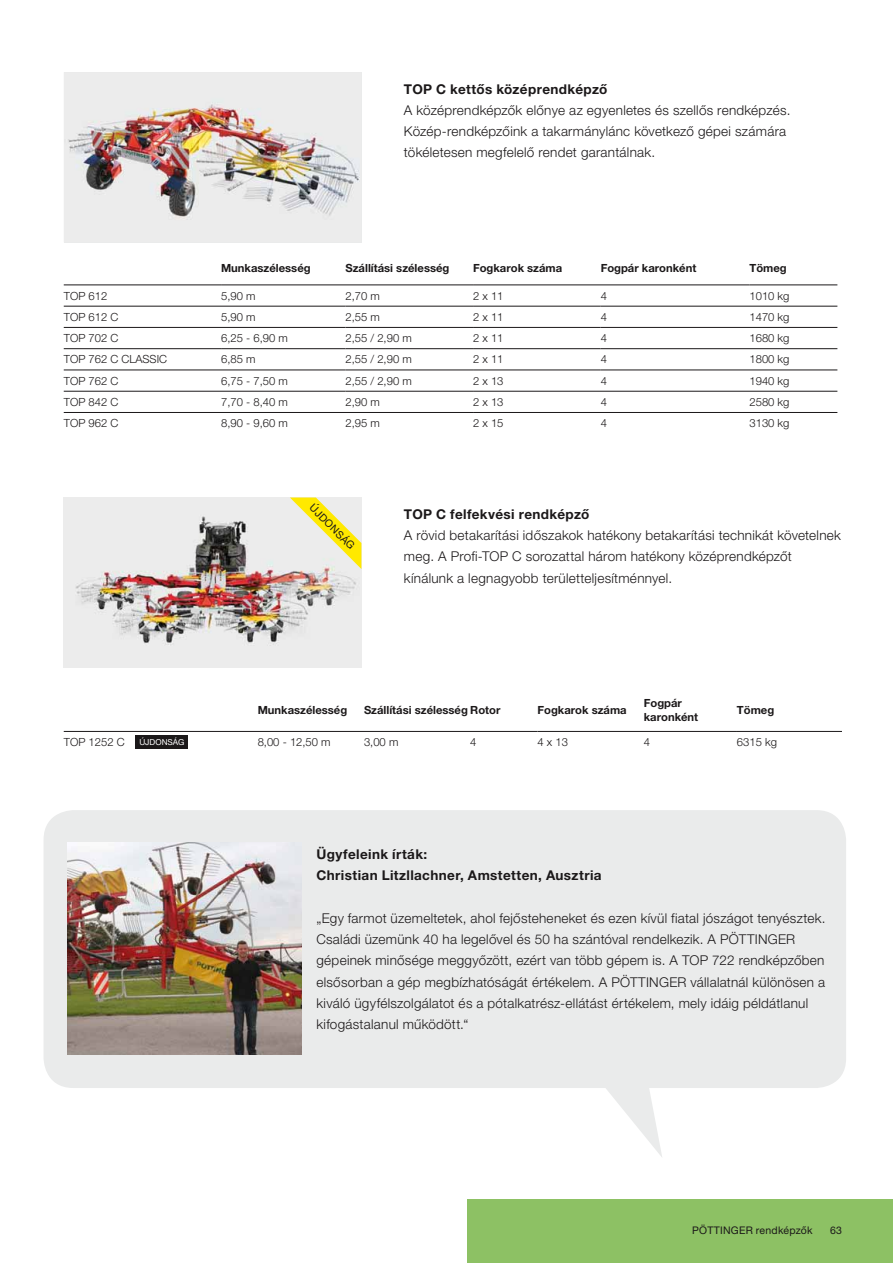
<style>
.page{position:relative;width:893px;height:1263px;background:#fff}
.page>*{position:absolute;margin:0;border:0;box-sizing:border-box;transform-origin:0 0}
.t1{font:300 13.5px/21.3px "Helvetica Neue LTW1 G";letter-spacing:.02em;color:#1b1819}
.t2{font:700 13.5px/21.3px "Helvetica Neue LTW1 G";letter-spacing:.03em;color:#1b1819}
.t3{font:300 11.25px "Helvetica Neue LTW1 G";color:#1b1819}
.t4{font:700 11.25px/13.5px "Helvetica Neue LTW1 G";color:#1b1819}
.t5{font:10.5px "Helvetica Neue LTW1 G";letter-spacing:.02em;color:#1b1819}
.t6{font:8.25px "Helvetica Neue LTW1 G";color:#fff}
</style>
<div class="page">
<div style="left:44px;top:810px;width:802px;height:278px;background:#eaebeb;border-radius:30px"></div>
<img style="left:64px;top:72px;width:297px;height:170px">
<img style="left:64px;top:497px;width:297px;height:171px">
<svg style="left:290px;top:497px;width:71px;height:72px;background:#f1eba6"></svg>
<div style="left:468px;top:1199px;width:425px;height:64px;background:#8dc164"></div>
<img style="left:67px;top:842px;width:234px;height:213px">
<hr style="left:64px;top:731px;width:473px;height:1px;background:#1b1819">
<hr style="left:537px;top:731px;width:200px;height:1px;background:#1b1819">
<hr style="left:737px;top:731px;width:105px;height:1px;background:#1b1819">
<hr style="left:749px;top:285px;width:88px;height:1px;background:#1b1819">
<hr style="left:345px;top:306px;width:128px;height:1px;background:#1b1819">
<hr style="left:473px;top:306px;width:128px;height:1px;background:#1b1819">
<hr style="left:473px;top:327px;width:128px;height:1px;background:#1b1819">
<hr style="left:345px;top:370px;width:128px;height:1px;background:#1b1819">
<hr style="left:473px;top:370px;width:128px;height:1px;background:#1b1819">
<hr style="left:345px;top:348px;width:128px;height:1px;background:#1b1819">
<hr style="left:473px;top:348px;width:128px;height:1px;background:#1b1819">
<hr style="left:221px;top:285px;width:252px;height:1px;background:#1b1819">
<hr style="left:473px;top:285px;width:276px;height:1px;background:#1b1819">
<hr style="left:64px;top:285px;width:157px;height:1px;background:#1b1819">
<hr style="left:64px;top:306px;width:281px;height:1px;background:#1b1819">
<hr style="left:601px;top:306px;width:236px;height:1px;background:#1b1819">
<hr style="left:64px;top:327px;width:281px;height:1px;background:#1b1819">
<hr style="left:601px;top:327px;width:236px;height:1px;background:#1b1819">
<hr style="left:64px;top:348px;width:157px;height:1px;background:#1b1819">
<hr style="left:64px;top:412px;width:409px;height:1px;background:#1b1819">
<hr style="left:473px;top:412px;width:364px;height:1px;background:#1b1819">
<hr style="left:601px;top:348px;width:236px;height:1px;background:#1b1819">
<hr style="left:64px;top:370px;width:281px;height:1px;background:#1b1819">
<hr style="left:601px;top:370px;width:236px;height:1px;background:#1b1819">
<hr style="left:345px;top:327px;width:128px;height:1px;background:#1b1819">
<hr style="left:64px;top:391px;width:281px;height:1px;background:#1b1819">
<hr style="left:473px;top:391px;width:364px;height:1px;background:#1b1819">
<hr style="left:221px;top:348px;width:124px;height:1px;background:#1b1819">
<hr style="left:345px;top:391px;width:128px;height:1px;background:#1b1819">
<div style="left:136px;top:735px;width:52px;height:13px;background:#1b1819"></div>
<p class="t2" style="left:404px;top:80px;width:205px">TOP C kettős középrendképző</p>
<p class="t1" style="left:404px;top:101px;width:388px">A középrendképzők előnye az egyenletes és szellős rendképzés.<br>Közép-rendképzőink a takarmánylánc következő gépei számára tökéletesen megfelelő rendet garantálnak.</p>
<p class="t4" style="left:221px;top:262px;width:91px">Munkaszélesség</p>
<p class="t4" style="left:345px;top:262px;width:105px">Szállítási szélesség</p>
<p class="t4" style="left:473px;top:262px;width:91px">Fogkarok száma</p>
<p class="t4" style="left:601px;top:262px;width:97px">Fogpár karonként</p>
<p class="t4" style="left:749px;top:262px;width:39px">Tömeg</p>
<p class="t3" style="left:64px;top:291px;width:45px">TOP 612</p>
<p class="t3" style="left:221px;top:291px;width:36px">5,90 m</p>
<p class="t3" style="left:345px;top:291px;width:36px">2,70 m</p>
<p class="t3" style="left:473px;top:291px;width:32px">2 x 11</p>
<p class="t3" style="left:601px;top:291px;width:8px">4</p>
<p class="t3" style="left:749px;top:291px;width:42px">1010 kg</p>
<p class="t3" style="left:64px;top:313px;width:56px">TOP 612 C</p>
<p class="t3" style="left:221px;top:313px;width:36px">5,90 m</p>
<p class="t3" style="left:345px;top:313px;width:36px">2,55 m</p>
<p class="t3" style="left:473px;top:313px;width:32px">2 x 11</p>
<p class="t3" style="left:601px;top:313px;width:8px">4</p>
<p class="t3" style="left:749px;top:313px;width:42px">1470 kg</p>
<p class="t3" style="left:64px;top:334px;width:56px">TOP 702 C</p>
<p class="t3" style="left:221px;top:334px;width:68px">6,25 - 6,90 m</p>
<p class="t3" style="left:345px;top:334px;width:68px">2,55 / 2,90 m</p>
<p class="t3" style="left:473px;top:334px;width:32px">2 x 11</p>
<p class="t3" style="left:601px;top:334px;width:8px">4</p>
<p class="t3" style="left:749px;top:334px;width:42px">1680 kg</p>
<p class="t3" style="left:64px;top:355px;width:105px">TOP 762 C CLASSIC</p>
<p class="t3" style="left:221px;top:355px;width:36px">6,85 m</p>
<p class="t3" style="left:345px;top:355px;width:68px">2,55 / 2,90 m</p>
<p class="t3" style="left:473px;top:355px;width:32px">2 x 11</p>
<p class="t3" style="left:601px;top:355px;width:8px">4</p>
<p class="t3" style="left:749px;top:355px;width:42px">1800 kg</p>
<p class="t3" style="left:64px;top:377px;width:56px">TOP 762 C</p>
<p class="t3" style="left:221px;top:377px;width:68px">6,75 - 7,50 m</p>
<p class="t3" style="left:345px;top:377px;width:68px">2,55 / 2,90 m</p>
<p class="t3" style="left:473px;top:377px;width:32px">2 x 13</p>
<p class="t3" style="left:601px;top:377px;width:8px">4</p>
<p class="t3" style="left:749px;top:377px;width:42px">1940 kg</p>
<p class="t3" style="left:64px;top:398px;width:56px">TOP 842 C</p>
<p class="t3" style="left:221px;top:398px;width:68px">7,70 - 8,40 m</p>
<p class="t3" style="left:345px;top:398px;width:36px">2,90 m</p>
<p class="t3" style="left:473px;top:398px;width:32px">2 x 13</p>
<p class="t3" style="left:601px;top:398px;width:8px">4</p>
<p class="t3" style="left:749px;top:398px;width:42px">2580 kg</p>
<p class="t3" style="left:64px;top:419px;width:56px">TOP 962 C</p>
<p class="t3" style="left:221px;top:419px;width:68px">8,90 - 9,60 m</p>
<p class="t3" style="left:345px;top:419px;width:36px">2,95 m</p>
<p class="t3" style="left:473px;top:419px;width:32px">2 x 15</p>
<p class="t3" style="left:601px;top:419px;width:8px">4</p>
<p class="t3" style="left:749px;top:419px;width:42px">3130 kg</p>
<p class="t5" style="left:314px;top:503px;width:60px;rotate:45deg">ÚJDONSÁG</p>
<p class="t2" style="left:404px;top:505px;width:187px">TOP C felfekvési rendképző</p>
<p class="t1" style="left:404px;top:526px;width:438px">A rövid betakarítási időszakok hatékony betakarítási technikát követelnek meg. A Profi-TOP C sorozattal három hatékony középrendképzőt kínálunk a legnagyobb területteljesítménnyel.</p>
<p class="t4" style="left:258px;top:705px;width:91px">Munkaszélesség</p>
<p class="t4" style="left:364px;top:705px;width:138px">Szállítási szélesség Rotor</p>
<p class="t4" style="left:537px;top:705px;width:91px">Fogkarok száma</p>
<p class="t4" style="left:644px;top:698px;width:56px">Fogpár karonként</p>
<p class="t4" style="left:737px;top:705px;width:39px">Tömeg</p>
<p class="t6" style="left:139px;top:739px;width:47px">ÚJDONSÁG</p>
<p class="t3" style="left:64px;top:738px;width:62px">TOP 1252 C</p>
<p class="t3" style="left:258px;top:738px;width:74px">8,00 - 12,50 m</p>
<p class="t3" style="left:364px;top:738px;width:36px">3,00 m</p>
<p class="t3" style="left:470px;top:738px;width:8px">4</p>
<p class="t3" style="left:537px;top:738px;width:32px">4 x 13</p>
<p class="t3" style="left:644px;top:738px;width:8px">4</p>
<p class="t3" style="left:737px;top:738px;width:42px">6315 kg</p>
<p class="t2" style="left:316px;top:845px;width:287px">Ügyfeleink írták:<br>Christian Litzllachner, Amstetten, Ausztria</p>
<p class="t1" style="left:316px;top:909px;width:510px">„Egy farmot üzemeltetek, ahol fejősteheneket és ezen kívül fiatal jószágot tenyésztek.<br>Családi üzemünk 40 ha legelővel és 50 ha szántóval rendelkezik. A PÖTTINGER gépeinek minősége meggyőzött, ezért van több gépem is. A TOP 722 rendképzőben elsősorban a gép megbízhatóságát értékelem. A PÖTTINGER vállalatnál különösen a kiváló ügyfélszolgálatot és a pótalkatrész-ellátást értékelem, mely idáig példátlanul kifogástalanul működött.“</p>
<p class="t5" style="left:692px;top:1226px;width:122px">PÖTTINGER rendképzők</p>
<p class="t5" style="left:830px;top:1226px;width:13px">63</p>
</div>
